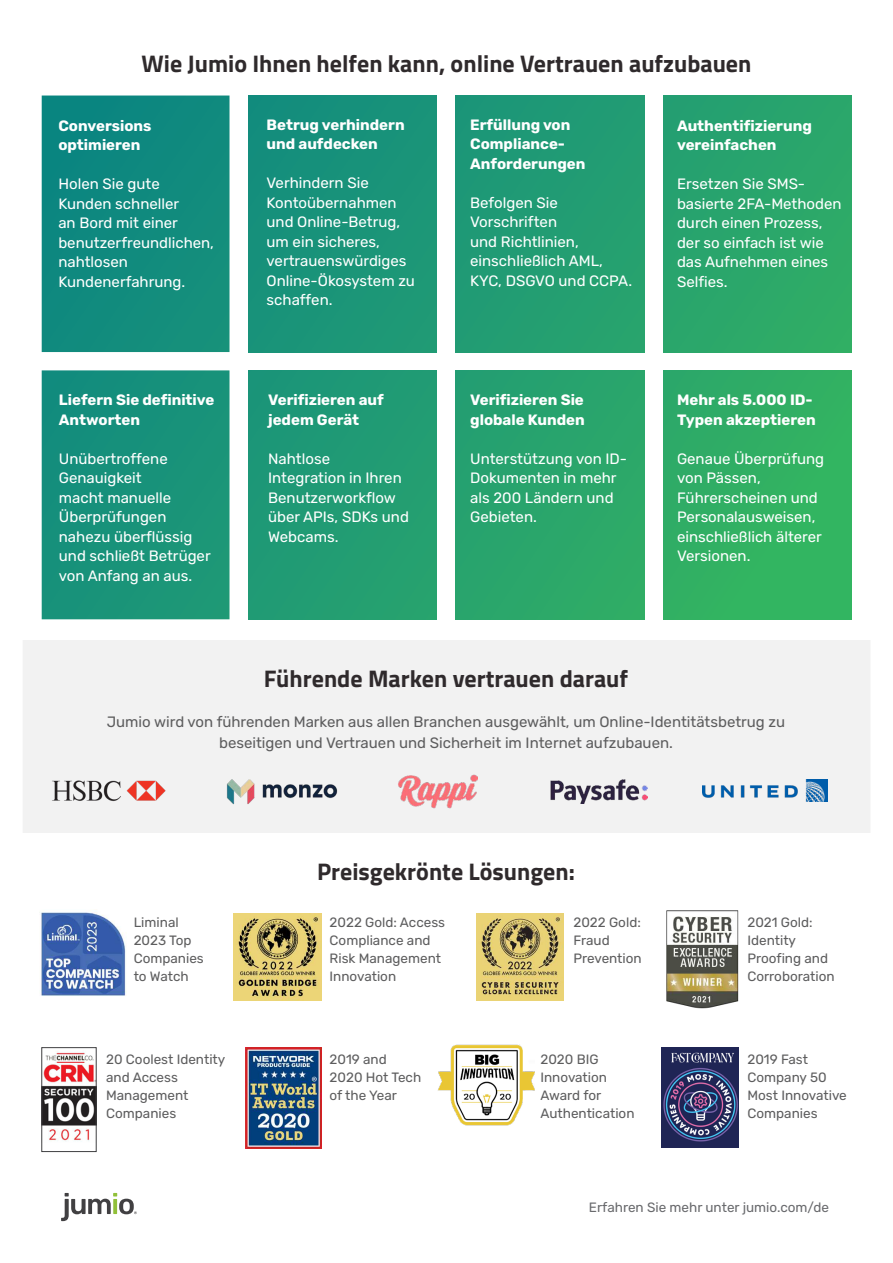
<style>
.page{position:relative;width:893px;height:1263px;background:#fff}
.page>*{position:absolute;margin:0;border:0;box-sizing:border-box;transform-origin:0 0}
.t1{font:700 24px "Titillium Web";color:#2f2a2c}
.t2{font:15px/19.5px "Rubik";color:#fff}
.t3{font:700 15px/19.5px "Rubik";color:#fff}
.t4{font:15px/21px "Rubik";color:#5d5d5e;text-align:center}
.t5{font:13.5px/18px "Rubik";color:#5d5d5e}
.t6{font:13.5px "Rubik";color:#696a6d}
</style>
<div class="page">
<div style="left:5px;top:640px;width:873px;height:193px;background:#f2f2f2"></div>
<div style="left:41px;top:95px;width:189px;height:257px;background:#108a7e"></div>
<div style="left:249px;top:95px;width:188px;height:257px;background:#199379"></div>
<div style="left:456px;top:95px;width:188px;height:257px;background:#229c73"></div>
<div style="left:663px;top:95px;width:188px;height:257px;background:#2aa66b"></div>
<div style="left:41px;top:370px;width:189px;height:250px;background:#18927a"></div>
<div style="left:249px;top:370px;width:188px;height:250px;background:#219b74"></div>
<div style="left:456px;top:370px;width:188px;height:250px;background:#29a56c"></div>
<div style="left:663px;top:370px;width:188px;height:250px;background:#31b062"></div>
<img style="left:438px;top:1044px;width:96px;height:81px">
<img style="left:52px;top:780px;width:114px;height:22px">
<img style="left:227px;top:779px;width:111px;height:26px">
<img style="left:398px;top:774px;width:80px;height:35px">
<img style="left:550px;top:780px;width:98px;height:23px">
<img style="left:703px;top:780px;width:124px;height:22px">
<img style="left:245px;top:1047px;width:77px;height:101px">
<img style="left:666px;top:910px;width:72px;height:99px">
<img style="left:234px;top:914px;width:87px;height:87px">
<img style="left:476px;top:914px;width:87px;height:87px">
<img style="left:43px;top:1052px;width:52px;height:90px">
<div style="left:41px;top:1047px;width:56px;height:105px;border:1px solid #404042"></div>
<img style="left:41px;top:912px;width:86px;height:84px">
<img style="left:662px;top:1047px;width:77px;height:100px">
<svg style="left:61px;top:1193px;width:76px;height:28px"></svg>
<h1 class="t1" style="left:141px;top:54px;width:611px">Wie Jumio Ihnen helfen kann, online Vertrauen aufzubauen</h1>
<p class="t3" style="left:58px;top:117px;width:95px">Conversions optimieren</p>
<p class="t2" style="left:58px;top:175px;width:157px">Holen Sie gute<br>Kunden schneller<br>an Bord mit einer benutzerfreundlichen, nahtlosen<br>Kundenerfahrung.</p>
<p class="t3" style="left:59px;top:392px;width:157px">Liefern Sie definitive<br>Antworten</p>
<p class="t2" style="left:59px;top:449px;width:153px">Unübertroffene<br>Genauigkeit<br>macht manuelle<br>Überprüfungen nahezu überflüssig und schließt Betrüger von Anfang an aus.</p>
<p class="t3" style="left:267px;top:116px;width:140px">Betrug verhindern und aufdecken</p>
<p class="t2" style="left:267px;top:174px;width:150px">Verhindern Sie<br>Kontoübernahmen und Online-Betrug, um ein sicheres, vertrauenswürdiges<br>Online-Ökosystem zu schaffen.</p>
<p class="t3" style="left:268px;top:392px;width:117px">Verifizieren auf jedem Gerät</p>
<p class="t2" style="left:268px;top:449px;width:142px">Nahtlose<br>Integration in Ihren<br>Benutzerworkflow über APIs, SDKs und<br>Webcams.</p>
<p class="t3" style="left:470px;top:116px;width:117px">Erfüllung von<br>Compliance-<br>Anforderungen</p>
<p class="t2" style="left:470px;top:193px;width:163px">Befolgen Sie<br>Vorschriften<br>und Richtlinien, einschließlich AML,<br>KYC, DSGVO und CCPA.</p>
<p class="t3" style="left:470px;top:392px;width:116px">Verifizieren Sie globale Kunden</p>
<p class="t2" style="left:470px;top:449px;width:158px">Unterstützung von ID-<br>Dokumenten in mehr als 200 Ländern und<br>Gebieten.</p>
<h1 class="t1" style="left:264px;top:669px;width:366px">Führende Marken vertrauen darauf</h1>
<p class="t3" style="left:677px;top:117px;width:136px">Authentifizierung vereinfachen</p>
<p class="t2" style="left:677px;top:175px;width:166px">Ersetzen Sie SMS&shy;basierte 2FA-Methoden durch einen Prozess, der so einfach ist wie das Aufnehmen eines<br>Selfies.</p>
<p class="t3" style="left:677px;top:392px;width:140px">Mehr als 5.000 ID-<br>Typen akzeptieren</p>
<p class="t2" style="left:677px;top:449px;width:149px">Genaue Überprüfung von Pässen,<br>Führerscheinen und<br>Personalausweisen, einschließlich älterer<br>Versionen.</p>
<p class="t4" style="left:107px;top:712px;width:680px">Jumio wird von führenden Marken aus allen Branchen ausgewählt, um Online-Identitätsbetrug zu beseitigen und Vertrauen und Sicherheit im Internet aufzubauen.</p>
<p class="t5" style="left:134px;top:913px;width:72px">Liminal<br>2023 Top<br>Companies to Watch</p>
<h1 class="t1" style="left:317px;top:862px;width:259px">Preisgekrönte Lösungen:</h1>
<p class="t5" style="left:330px;top:913px;width:117px">2022 Gold: Access<br>Compliance and<br>Risk Management<br>Innovation</p>
<p class="t5" style="left:573px;top:913px;width:70px">2022 Gold:<br>Fraud<br>Prevention</p>
<p class="t5" style="left:747px;top:913px;width:89px">2021 Gold:<br>Identity<br>Proofing and<br>Corroboration</p>
<p class="t5" style="left:106px;top:1051px;width:121px">20 Coolest Identity and Access<br>Management<br>Companies</p>
<p class="t5" style="left:330px;top:1051px;width:93px">2019 and<br>2020 Hot Tech of the Year</p>
<p class="t5" style="left:540px;top:1051px;width:96px">2020 BIG<br>Innovation<br>Award for<br>Authentication</p>
<p class="t5" style="left:747px;top:1051px;width:101px">2019 Fast<br>Company 50<br>Most Innovative<br>Companies</p>
<p class="t6" style="left:589px;top:1200px;width:242px">Erfahren Sie mehr unter jumio.com/de</p>
</div>
